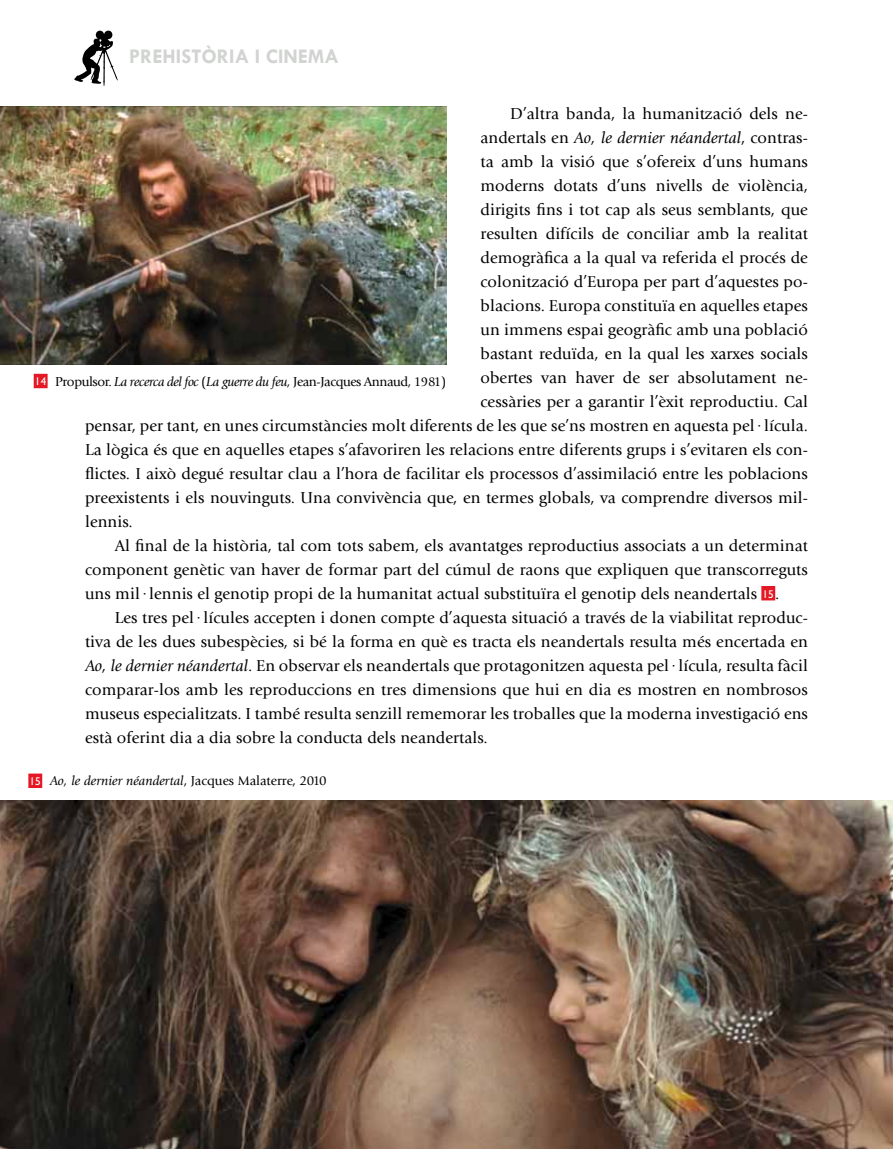
<style>
.page{position:relative;width:893px;height:1149px;background:#fff}
.page>*{position:absolute;margin:0;border:0;box-sizing:border-box;transform-origin:0 0}
.t1{font:700 21px "Tw Cen";color:#d2d4d2}
.t2{font:16.5px "Giovanni";letter-spacing:.005em;color:#000}
.t3{font:italic 16.5px "Giovanni";letter-spacing:.005em;color:#000}
.t4{font:13.5px "Giovanni";letter-spacing:-.03em;color:#000}
.t5{font:italic 13.5px "Giovanni";color:#000}
.s1{font-style:normal}
.s2{font-family:"Humanist 521 BT";font-size:11.25px;color:#fff}
.s3{font-style:italic}
.s4{font-family:"Humanist 521 BT";font-style:normal;font-size:11.25px;color:#fff}
</style>
<div class="page">
<svg style="left:74px;top:31px;width:44px;height:55px"></svg>
<div style="left:762px;top:586px;width:13px;height:13px;background:#e41925"></div>
<div style="left:762px;top:586px;width:13px;height:14px;border:1px solid #e41925"></div>
<div style="left:34px;top:374px;width:13px;height:13px;background:#e41925"></div>
<div style="left:34px;top:374px;width:13px;height:14px;border:1px solid #e41925"></div>
<div style="left:29px;top:773px;width:13px;height:14px;background:#e41925"></div>
<div style="left:29px;top:773px;width:13px;height:14px;border:1px solid #e41925"></div>
<img style="left:0;top:106px;width:446px;height:258px">
<img style="left:0;top:800px;width:893px;height:348px">
<p class="t1" style="left:129px;top:43px;width:211px">PREHISTÒRIA i CINEMA</p>
<p class="t2" style="left:510px;top:104px;width:299px">D’altra banda, la humanització dels ne-</p>
<p class="t3" style="left:480px;top:128px;width:329px"><span class="s1">andertals en</span> Ao, le dernier néandertal<span class="s1">, contras-</span></p>
<p class="t2" style="left:480px;top:152px;width:329px">ta amb la visió que s’ofereix d’uns humans</p>
<p class="t2" style="left:480px;top:176px;width:329px">moderns dotats d’uns nivells de violència,</p>
<p class="t2" style="left:480px;top:200px;width:329px">dirigits fins i tot cap als seus semblants, que</p>
<p class="t2" style="left:480px;top:224px;width:329px">resulten difícils de conciliar amb la realitat</p>
<p class="t2" style="left:480px;top:248px;width:329px">demogràfica a la qual va referida el procés de</p>
<p class="t2" style="left:480px;top:272px;width:329px">colonització d’Europa per part d’aquestes po-</p>
<p class="t2" style="left:480px;top:296px;width:329px">blacions. Europa constituïa en aquelles etapes</p>
<p class="t2" style="left:480px;top:320px;width:329px">un immens espai geogràfic amb una població</p>
<p class="t2" style="left:480px;top:344px;width:329px">bastant reduïda, en la qual les xarxes socials</p>
<p class="t2" style="left:480px;top:368px;width:329px">obertes van haver de ser absolutament ne-</p>
<p class="t2" style="left:480px;top:392px;width:329px">cessàries per a garantir l’èxit reproductiu. Cal</p>
<p class="t2" style="left:85px;top:416px;width:724px">pensar, per tant, en unes circumstàncies molt diferents de les que se’ns mostren en aquesta pel·lícula.</p>
<p class="t2" style="left:85px;top:440px;width:724px">La lògica és que en aquelles etapes s’afavoriren les relacions entre diferents grups i s’evitaren els con-</p>
<p class="t2" style="left:85px;top:464px;width:724px">flictes. I això degué resultar clau a l’hora de facilitar els processos d’assimilació entre les poblacions</p>
<p class="t2" style="left:85px;top:488px;width:723px">preexistents i els nouvinguts. Una convivència que, en termes globals, va comprendre diversos mil·</p>
<p class="t2" style="left:85px;top:512px;width:49px">lennis.</p>
<p class="t2" style="left:115px;top:536px;width:695px">Al final de la història, tal com tots sabem, els avantatges reproductius associats a un determinat</p>
<p class="t2" style="left:85px;top:560px;width:724px">component genètic van haver de formar part del cúmul de raons que expliquen que transcorreguts</p>
<p class="t2" style="left:85px;top:584px;width:696px">uns mil·lennis el genotip propi de la humanitat actual substituïra el genotip dels neandertals <span class="s2">15</span>.</p>
<p class="t2" style="left:115px;top:608px;width:695px">Les tres pel·lícules accepten i donen compte d’aquesta situació a través de la viabilitat reproduc-</p>
<p class="t2" style="left:85px;top:632px;width:724px">tiva de les dues subespècies, si bé la forma en què es tracta els neandertals resulta més encertada en</p>
<p class="t2" style="left:85px;top:656px;width:724px"><span class="s3">Ao, le dernier néandertal</span>. En observar els neandertals que protagonitzen aquesta pel·lícula, resulta fàcil</p>
<p class="t2" style="left:85px;top:680px;width:724px">comparar-los amb les reproduccions en tres dimensions que hui en dia es mostren en nombrosos</p>
<p class="t2" style="left:85px;top:704px;width:724px">museus especialitzats. I també resulta senzill rememorar les troballes que la moderna investigació ens</p>
<p class="t2" style="left:85px;top:728px;width:404px">està oferint dia a dia sobre la conducta dels neandertals.</p>
<p class="t4" style="left:35px;top:374px;width:413px"><span class="s2">14</span> Propulsor. <span class="s3">La recerca del foc</span> (<span class="s3">La guerre du feu,</span> Jean-Jacques Annaud, 1981)</p>
<p class="t5" style="left:30px;top:773px;width:299px"><span class="s4">15</span> Ao, le dernier néandertal<span class="s1">, Jacques Malaterre, 2010</span></p>
</div>
